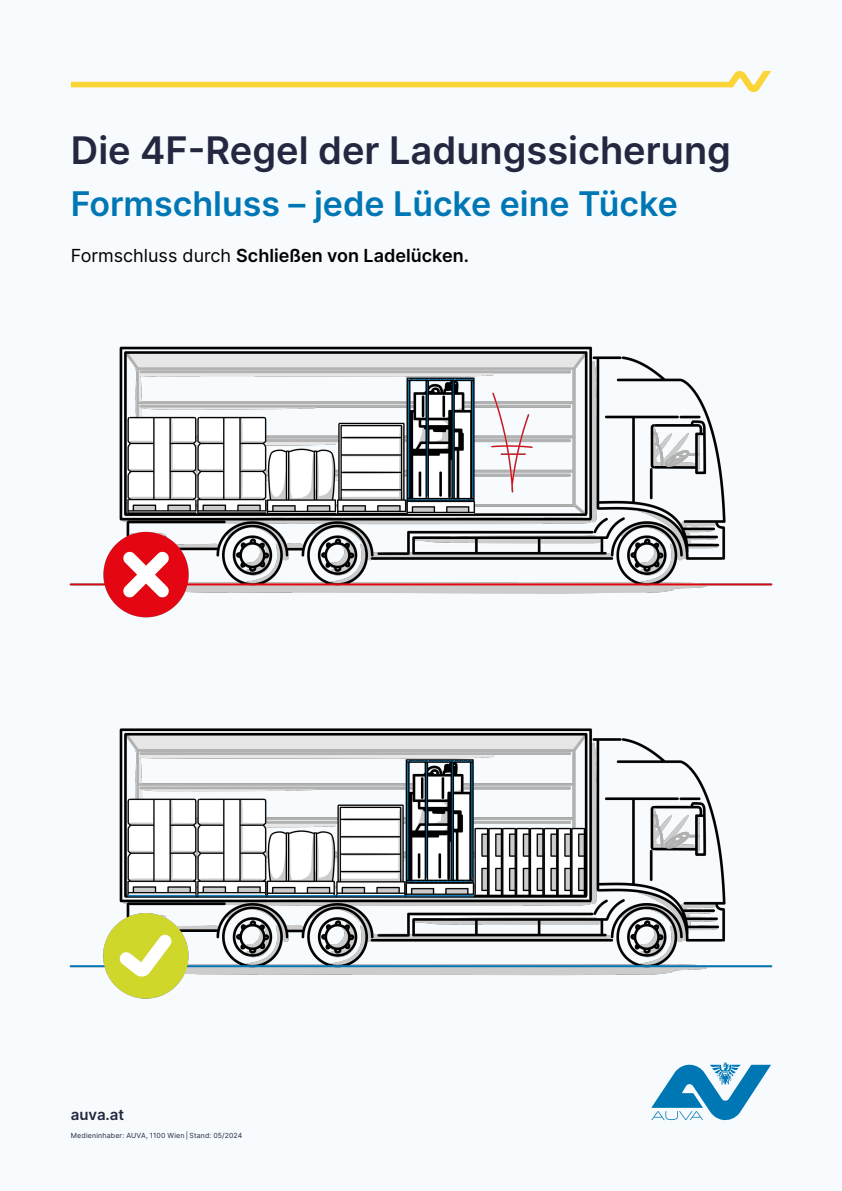
<style>
.page{position:relative;width:842px;height:1191px;background:#f7fbfd}
.page>*{position:absolute;margin:0;border:0;box-sizing:border-box;transform-origin:0 0}
.t1{font:600 38px "Inter";color:#24273f}
.t2{font:600 34px "Inter";color:#0077b5}
.t3{font:600 18px "Inter";color:#000}
.t4{font:600 15px "Inter";color:#24273f}
.t5{font:7px "Inter";letter-spacing:.025em;color:#24273f}
.s1{font-weight:400}
</style>
<div class="page">
<img style="left:69px;top:728px;width:704px;height:271px">
<img style="left:69px;top:346px;width:704px;height:272px">
<svg style="left:71px;top:71px;width:700px;height:21px"></svg>
<svg style="left:651px;top:1062px;width:120px;height:58px"></svg>
<h1 class="t1" style="left:71px;top:122px;width:662px">Die 4F-Regel der Ladungssicherung</h1>
<h2 class="t2" style="left:71px;top:178px;width:608px">Formschluss – jede Lücke eine Tücke</h2>
<p class="t3" style="left:71px;top:242px;width:399px"><span class="s1">Formschluss durch</span> Schließen von Ladelücken.</p>
<h3 class="t4" style="left:71px;top:1103px;width:55px">auva.at</h3>
<p class="t5" style="left:71px;top:1130px;width:173px">Medieninhaber: AUVA, 1100 Wien | Stand: 05/2024</p>
</div>
